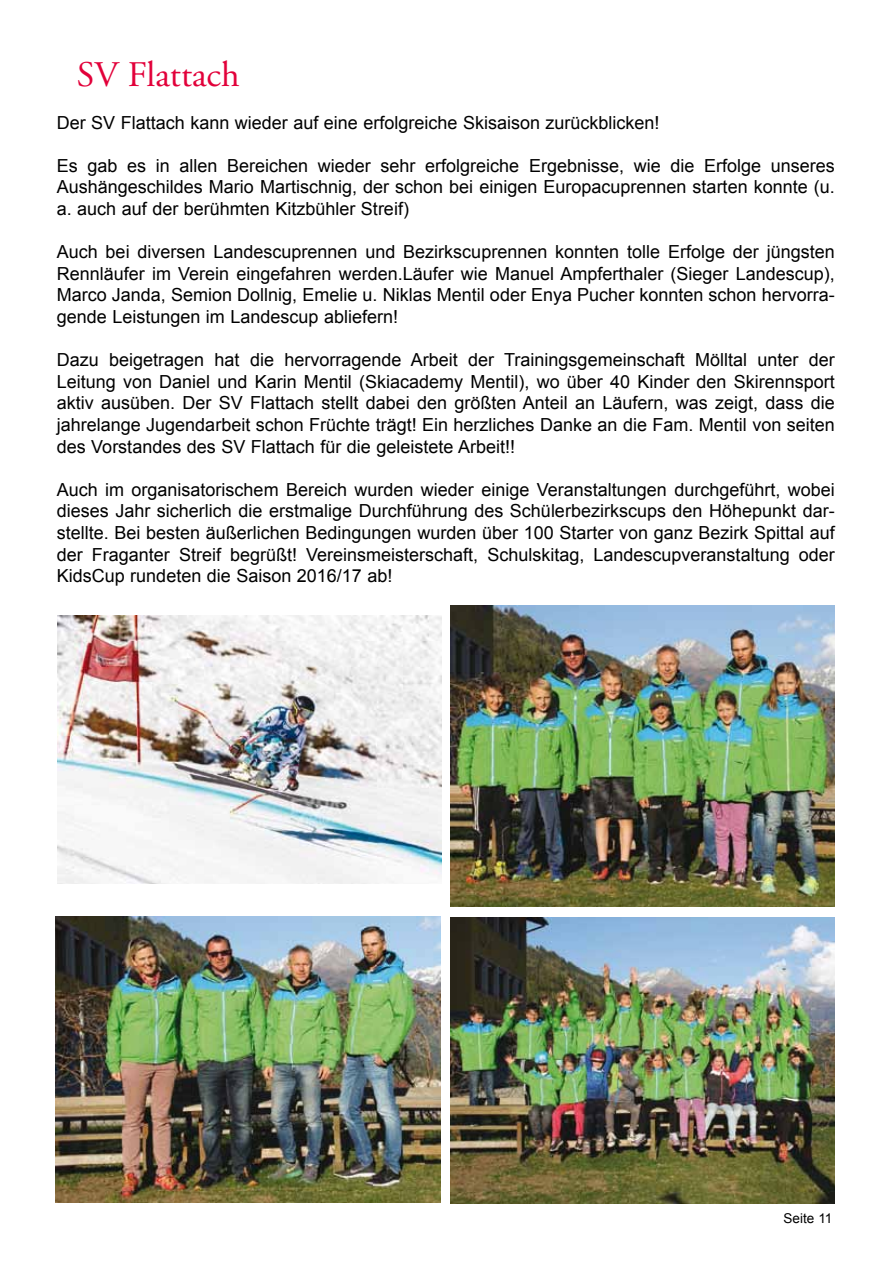
<style>
.page{position:relative;width:893px;height:1263px;background:#fff}
.page>*{position:absolute;margin:0;border:0;box-sizing:border-box;transform-origin:0 0}
.t1{font:36px "Adobe Garamond Pro";color:#e2003a}
.t2{font:18px/21.6px "Arial";color:#000;text-align:justify}
.t3{font:13.5px "Arial";color:#000}
</style>
<div class="page">
<img style="left:451px;top:917px;width:384px;height:286px">
<img style="left:55px;top:916px;width:385px;height:286px">
<img style="left:58px;top:615px;width:384px;height:268px">
<img style="left:451px;top:605px;width:384px;height:302px">
<h1 class="t1" style="left:77px;top:53px;width:164px">SV Flattach</h1>
<p class="t2" style="left:57px;top:112px;width:604px">Der SV Flattach kann wieder auf eine erfolgreiche Skisaison zurückblicken!</p>
<p class="t2" style="left:57px;top:155px;width:780px">Es gab es in allen Bereichen wieder sehr erfolgreiche Ergebnisse, wie die Erfolge unseres Aushängeschildes Mario Martischnig, der schon bei einigen Europacuprennen starten konnte (u. a. auch auf der berühmten Kitzbühler Streif)</p>
<p class="t2" style="left:57px;top:241px;width:780px">Auch bei diversen Landescuprennen und Bezirkscuprennen konnten tolle Erfolge der jüngsten Rennläufer im Verein eingefahren werden.Läufer wie Manuel Ampferthaler (Sieger Landescup), Marco Janda, Semion Dollnig, Emelie u. Niklas Mentil oder Enya Pucher konnten schon hervorra&shy;gende Leistungen im Landescup abliefern!</p>
<p class="t2" style="left:57px;top:349px;width:780px">Dazu beigetragen hat die hervorragende Arbeit der Trainingsgemeinschaft Mölltal unter der Leitung von Daniel und Karin Mentil (Skiacademy Mentil), wo über 40 Kinder den Skirennsport aktiv ausüben. Der SV Flattach stellt dabei den größten Anteil an Läufern, was zeigt, dass die jahrelange Jugendarbeit schon Früchte trägt! Ein herzliches Danke an die Fam. Mentil von seiten des Vorstandes des SV Flattach für die geleistete Arbeit!!</p>
<p class="t2" style="left:57px;top:479px;width:780px">Auch im organisatorischem Bereich wurden wieder einige Veranstaltungen durchgeführt, wobei dieses Jahr sicherlich die erstmalige Durchführung des Schülerbezirkscups den Höhepunkt dar&shy;stellte. Bei besten äußerlichen Bedingungen wurden über 100 Starter von ganz Bezirk Spittal auf der Fraganter Streif begrüßt! Vereinsmeisterschaft, Schulskitag, Landescupveranstaltung oder KidsCup rundeten die Saison 2016/17 ab!</p>
<p class="t3" style="left:783px;top:1210px;width:50px">Seite 11</p>
</div>
